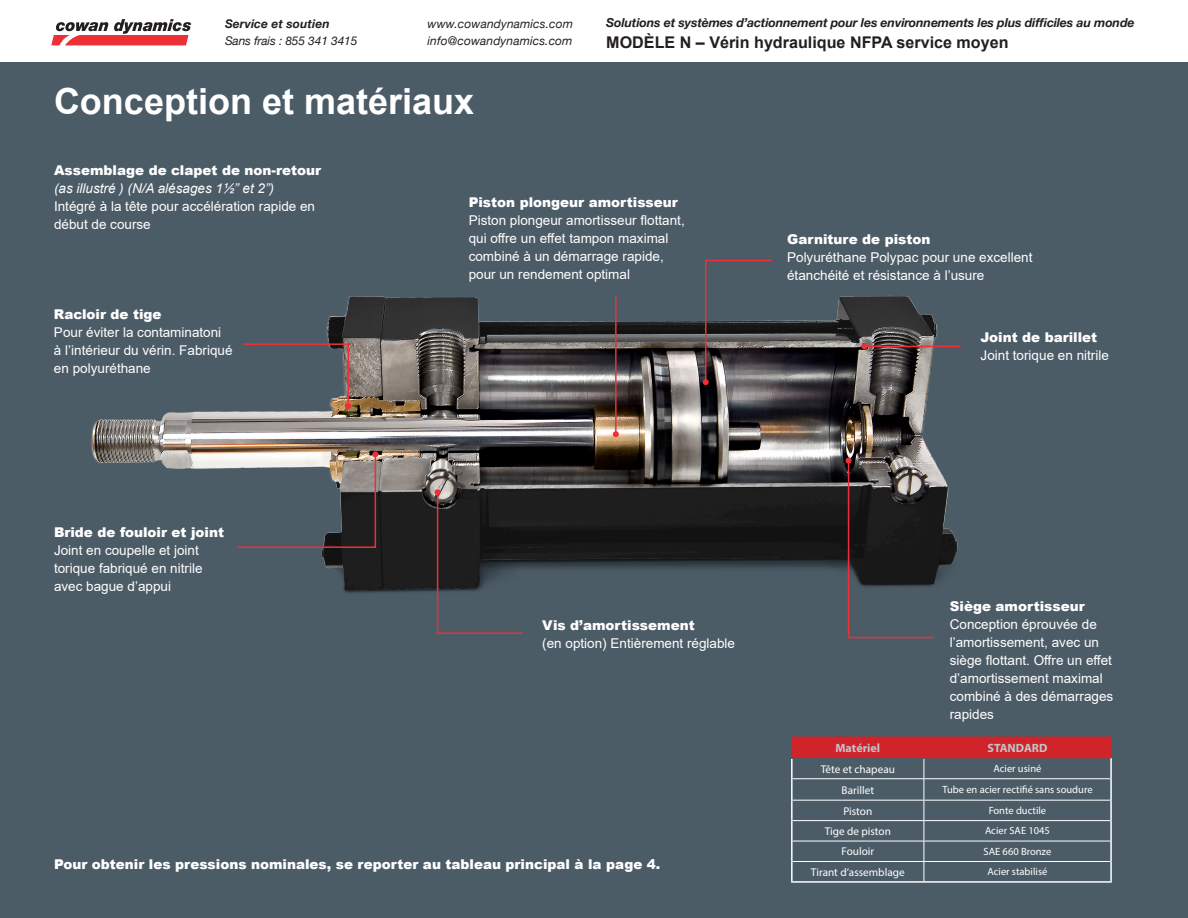
<style>
.page{position:relative;width:1188px;height:918px;background:#fff}
.page>*{position:absolute;margin:0;border:0;box-sizing:border-box;transform-origin:0 0}
.t1{font:700 36px "Arial";color:#fff}
.t2{font:700 16.2px "Arial";color:#231f20}
.t3{font:13.5px/18px "Arial";color:#fff}
.t4{font:900 13.5px "Arial";color:#fff}
.t5{font:italic 700 12.3px "Helvetica Neue";letter-spacing:-.01em;color:#231f20}
.t6{font:italic 12px "Helvetica Neue";letter-spacing:.01em;color:#231f20}
.t7{font:italic 12px "Helvetica Neue";letter-spacing:-.01em;color:#231f20}
.t8{font:italic 700 12px "Helvetica Neue";letter-spacing:.01em;color:#231f20}
.t9{font:700 12px "Myriad Pro";color:#c2c4cc}
.t10{font:11.25px "Myriad Pro";color:#fff}
.t11{font:10.5px "Myriad Pro";color:#fff}
.s1{font-weight:900}
.s2{font-style:italic}
</style>
<div class="page">
<svg style="left:51px;top:19px;width:140px;height:26px"></svg>
<div style="left:0;top:62px;width:1188px;height:856px;background:#4c5c67"></div>
<img style="left:91px;top:296px;width:870px;height:297px">
<svg style="left:703px;top:259px;width:70px;height:126px"></svg>
<hr style="left:864px;top:346px;width:96px;height:1px;background:#ed3037">
<svg style="left:861px;top:343px;width:6px;height:6px"></svg>
<hr style="left:615px;top:296px;width:2px;height:138px;background:#ed3037">
<svg style="left:613px;top:431px;width:6px;height:6px"></svg>
<svg style="left:846px;top:458px;width:89px;height:181px"></svg>
<svg style="left:435px;top:489px;width:89px;height:145px"></svg>
<svg style="left:236px;top:451px;width:142px;height:98px"></svg>
<svg style="left:242px;top:343px;width:109px;height:66px"></svg>
<svg style="left:793px;top:738px;width:318px;height:143px"></svg>
<hr style="left:1110px;top:758px;width:2px;height:21px;background:#fff">
<hr style="left:791px;top:779px;width:2px;height:21px;background:#fff">
<hr style="left:1110px;top:779px;width:2px;height:21px;background:#fff">
<hr style="left:791px;top:800px;width:2px;height:21px;background:#fff">
<hr style="left:1110px;top:800px;width:2px;height:21px;background:#fff">
<hr style="left:791px;top:821px;width:2px;height:20px;background:#fff">
<hr style="left:1110px;top:821px;width:2px;height:20px;background:#fff">
<hr style="left:791px;top:841px;width:2px;height:20px;background:#fff">
<hr style="left:1110px;top:841px;width:2px;height:20px;background:#fff">
<hr style="left:791px;top:861px;width:2px;height:20px;background:#fff">
<hr style="left:1110px;top:861px;width:2px;height:20px;background:#fff">
<hr style="left:791px;top:881px;width:133px;height:2px;background:#fff">
<hr style="left:924px;top:881px;width:188px;height:2px;background:#fff">
<hr style="left:791px;top:759px;width:2px;height:20px;background:#fff">
<hr style="left:791px;top:758px;width:133px;height:1px;background:#4b5c67">
<hr style="left:791px;top:737px;width:133px;height:1px;background:#d1232a">
<hr style="left:791px;top:738px;width:2px;height:20px;background:#d1232a">
<hr style="left:924px;top:737px;width:187px;height:1px;background:#d1232a">
<p class="t8" style="left:225px;top:16px;width:106px">Service et soutien</p>
<p class="t6" style="left:428px;top:17px;width:147px">www.cowandynamics.com</p>
<p class="t7" style="left:225px;top:34px;width:134px">Sans frais : 855 341 3415</p>
<p class="t6" style="left:428px;top:34px;width:147px">info@cowandynamics.com</p>
<p class="t1" style="left:54px;top:76px;width:422px">Conception et matériaux</p>
<p class="t5" style="left:606px;top:15px;width:530px">Solutions et systèmes d’actionnement pour les environnements les plus difficiles au monde</p>
<p class="t2" style="left:606px;top:30px;width:404px">MODÈLE N – Vérin hydraulique NFPA service moyen</p>
<p class="t3" style="left:54px;top:161px;width:269px"><span class="s1">Assemblage de clapet de non-retour </span><span class="s2">(as illustré ) (N/A alésages 1½” et 2”)<br></span>Intégré à la tête pour accélération rapide en début de course</p>
<p class="t3" style="left:54px;top:306px;width:180px"><span class="s1">Racloir de tige<br></span>Pour éviter la contaminatoni<br>à l’intérieur du vérin. Fabriqué en polyuréthane</p>
<p class="t3" style="left:469px;top:193px;width:218px"><span class="s1">Piston plongeur amortisseur<br></span>Piston plongeur amortisseur flottant, qui offre un effet tampon maximal combiné à un démarrage rapide, pour un rendement optimal</p>
<p class="t3" style="left:787px;top:230px;width:247px"><span class="s1">Garniture de piston<br></span>Polyuréthane Polypac pour une excellent étanchéité et résistance à l’usure</p>
<p class="t3" style="left:981px;top:328px;width:130px"><span class="s1">Joint de barillet<br></span>Joint torique en nitrile</p>
<p class="t3" style="left:54px;top:523px;width:172px"><span class="s1">Bride de fouloir et joint<br></span>Joint en coupelle et joint torique fabriqué en nitrile avec bague d’appui</p>
<p class="t3" style="left:542px;top:616px;width:194px"><span class="s1">Vis d’amortissement<br></span>(en option) Entièrement réglable</p>
<p class="t4" style="left:54px;top:855px;width:608px">Pour obtenir les pressions nominales, se reporter au tableau principal à la page 4.</p>
<p class="t4" style="left:950px;top:596px;width:136px">Siège amortisseur</p>
<p class="t3" style="left:950px;top:615px;width:165px">Conception éprouvée de l’amortissement, avec un siège flottant. Offre un effet d’amortissement maximal combiné à des démarrages rapides</p>
<p class="t9" style="left:836px;top:740px;width:46px">Matériel</p>
<p class="t9" style="left:988px;top:740px;width:61px">STANDARD</p>
<p class="t10" style="left:821px;top:762px;width:76px">Tête et chapeau</p>
<p class="t11" style="left:994px;top:762px;width:49px">Acier usiné</p>
<p class="t10" style="left:842px;top:783px;width:34px">Barillet</p>
<p class="t11" style="left:942px;top:783px;width:152px">Tube en acier rectifié sans soudure</p>
<p class="t10" style="left:843px;top:804px;width:30px">Piston</p>
<p class="t11" style="left:989px;top:804px;width:59px">Fonte ductile</p>
<p class="t10" style="left:825px;top:824px;width:68px">Tige de piston</p>
<p class="t11" style="left:985px;top:824px;width:66px">Acier SAE 1045</p>
<p class="t10" style="left:842px;top:845px;width:34px">Fouloir</p>
<p class="t11" style="left:984px;top:845px;width:69px">SAE 660 Bronze</p>
<p class="t10" style="left:811px;top:865px;width:95px">Tirant d’assemblage</p>
<p class="t11" style="left:988px;top:865px;width:61px">Acier stabilisé</p>
</div>
